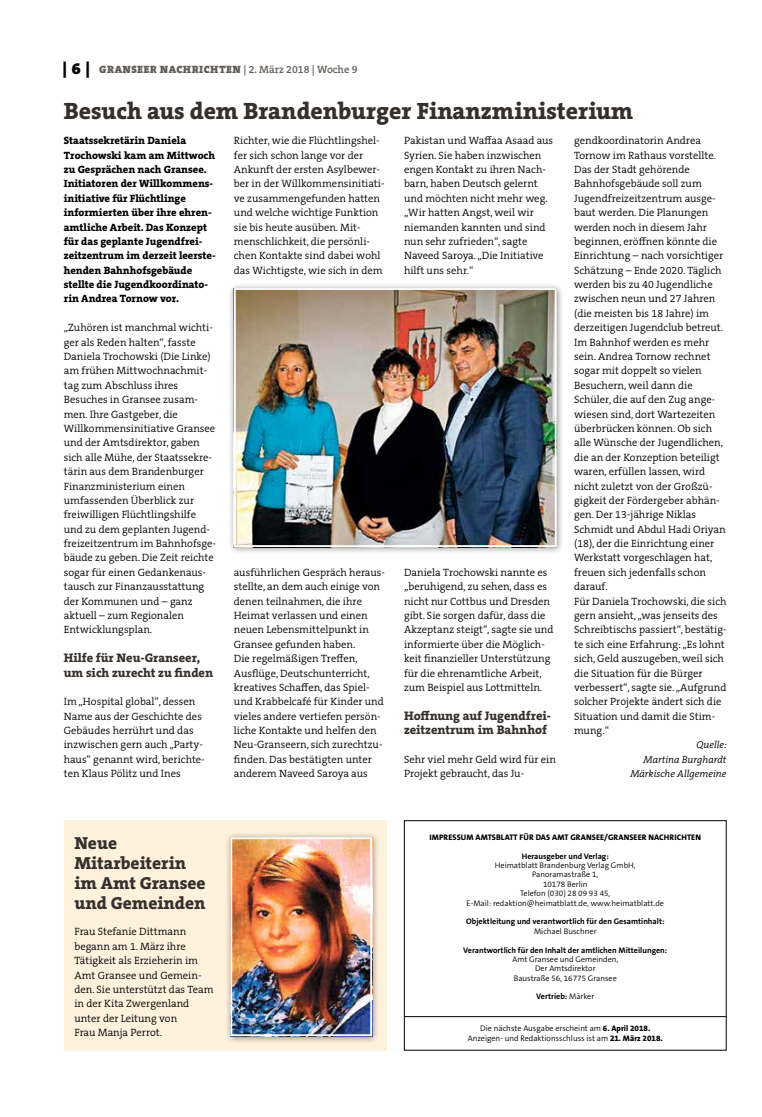
<style>
.page{position:relative;width:762px;height:1117px;background:#fff}
.page>*{position:absolute;margin:0;border:0;box-sizing:border-box;transform-origin:0 0}
.t1{font:800 23.75px "The Serif B W8";color:#36302d}
.t2{font:800 17.5px/20px "The Serif B W8";color:#36302d}
.t3{font:800 12.5px/14.4px "The Serif B W8";color:#36302d}
.t4{font:300 10.62px/14.4px "The Serif B W4";color:#000}
.t5{font:800 10.62px/14.4px "The Serif B W8";color:#000}
.t6{font:900 10.62px "The Serif B W9";letter-spacing:.045em;color:#615c58}
.t7{font:italic 300 10px/14.4px "The Serif B W4";color:#000;text-align:right}
.t8{font:300 8.12px/9.4px "The Sans B W4";color:#000;text-align:center}
.t9{font:700 8.12px "The Sans B W7";color:#000}
.t10{font:800 8.12px "The Sans B W8";letter-spacing:.015em;color:#000}
.s1{font-size:16.25px;color:#000}
.s2{font-family:"The Serif B W6";font-weight:600}
.s3{font-family:"The Sans B W4";font-weight:300}
.s4{font-family:"The Sans B W8";font-weight:800}
</style>
<div class="page">
<div style="left:228px;top:282px;width:337px;height:273px;background:#000;opacity:.45"></div>
<img style="left:237px;top:291px;width:317px;height:253px">
<div style="left:234px;top:288px;width:323px;height:259px;border:2px solid #fff"></div>
<div style="left:64px;top:820px;width:322px;height:230px;background:#fff2dd"></div>
<div style="left:225px;top:831px;width:155px;height:212px;background:#000;opacity:.45"></div>
<img style="left:233px;top:840px;width:136px;height:192px">
<div style="left:230px;top:837px;width:142px;height:198px;border:2px solid #fff"></div>
<hr style="left:405px;top:1016px;width:321px;height:1px;background:#000">
<div style="left:404px;top:820px;width:322px;height:230px;border:1px solid #000"></div>
<p class="t6" style="left:63px;top:63px;width:297px"><span class="s1">| 6 |</span> GRANSEER NACHRICHTEN <span class="s2">| 2. März 2018 | Woche 9</span></p>
<h1 class="t1" style="left:64px;top:95px;width:571px">Besuch aus dem Brandenburger Finanzministerium</h1>
<p class="t5" style="left:64px;top:133px;width:153px">Staatssekretärin Daniela<br>Trochowski kam am Mittwoch zu Gesprächen nach Gransee.<br>Initiatoren der Willkommens&shy;initiative für Flüchtlinge informierten über ihre ehren&shy;amtliche Arbeit. Das Konzept für das geplante Jugendfrei&shy;zeitzentrum im derzeit leerste&shy;henden Bahnhofsgebäude stellte die Jugendkoordinato&shy;rin Andrea Tornow vor.</p>
<p class="t4" style="left:64px;top:320px;width:154px">„Zuhören ist manchmal wichti&shy;ger als Reden halten“, fasste<br>Daniela Trochowski (Die Linke) am frühen Mittwochnachmit&shy;tag zum Abschluss ihres<br>Besuches in Gransee zusam&shy;men. Ihre Gastgeber, die<br>Willkommensinitiative Gransee und der Amtsdirektor, gaben sich alle Mühe, der Staatssekre&shy;tärin aus dem Brandenburger<br>Finanzministerium einen umfassenden Überblick zur freiwilligen Flüchtlingshilfe und zu dem geplanten Jugend&shy;freizeitzentrum im Bahnhofsge&shy;bäude zu geben. Die Zeit reichte sogar für einen Gedankenaus&shy;tausch zur Finanzausstattung der Kommunen und – ganz aktuell – zum Regionalen<br>Entwicklungsplan.</p>
<p class="t3" style="left:64px;top:650px;width:151px">Hilfe für Neu-Granseer, um sich zurecht zu finden</p>
<p class="t4" style="left:64px;top:694px;width:142px">Im „Hospital global“, dessen<br>Name aus der Geschichte des<br>Gebäudes herrührt und das inzwischen gern auch „Party&shy;haus“ genannt wird, berichte&shy;ten Klaus Pölitz und Ines</p>
<p class="t4" style="left:404px;top:133px;width:151px">Pakistan und Waffaa Asaad aus<br>Syrien. Sie haben inzwischen engen Kontakt zu ihren Nach&shy;barn, haben Deutsch gelernt und möchten nicht mehr weg. „Wir hatten Angst, weil wir niemanden kannten und sind nun sehr zufrieden“, sagte<br>Naveed Saroya. „Die Initiative hilft uns sehr.“</p>
<p class="t4" style="left:574px;top:133px;width:154px">gendkoordinatorin Andrea<br>Tornow im Rathaus vorstellte.<br>Das der Stadt gehörende<br>Bahnhofsgebäude soll zum<br>Jugendfreizeitzentrum ausge&shy;baut werden. Die Planungen werden noch in diesem Jahr beginnen, eröffnen könnte die<br>Einrichtung – nach vorsichtiger<br>Schätzung – Ende 2020. Täglich werden bis zu 40 Jugendliche zwischen neun und 27 Jahren (die meisten bis 18 Jahre) im derzeitigen Jugendclub betreut.<br>Im Bahnhof werden es mehr sein. Andrea Tornow rechnet sogar mit doppelt so vielen<br>Besuchern, weil dann die<br>Schüler, die auf den Zug ange&shy;wiesen sind, dort Wartezeiten überbrücken können. Ob sich alle Wünsche der Jugendlichen, die an der Konzeption beteiligt waren, erfüllen lassen, wird nicht zuletzt von der Großzü&shy;gigkeit der Fördergeber abhän&shy;gen. Der 13-jährige Niklas<br>Schmidt und Abdul Hadi Oriyan (18), der die Einrichtung einer<br>Werkstatt vorgeschlagen hat, freuen sich jedenfalls schon darauf.<br>Für Daniela Trochowski, die sich gern ansieht, „was jenseits des<br>Schreibtischs passiert“, bestätig&shy;te sich eine Erfahrung: „Es lohnt sich, Geld auszugeben, weil sich die Situation für die Bürger verbessert“, sagte sie. „Aufgrund solcher Projekte ändert sich die<br>Situation und damit die Stim&shy;mung.“</p>
<p class="t7" style="left:630px;top:737px;width:98px">Quelle:<br>Martina Burghardt<br>Märkische Allgemeine</p>
<p class="t4" style="left:234px;top:133px;width:152px">Richter, wie die Flüchtlingshel&shy;fer sich schon lange vor der<br>Ankunft der ersten Asylbewer&shy;ber in der Willkommensinitiati&shy;ve zusammengefunden hatten und welche wichtige Funktion sie bis heute ausüben. Mit&shy;menschlichkeit, die persönli&shy;chen Kontakte sind dabei wohl das Wichtigste, wie sich in dem</p>
<p class="t4" style="left:234px;top:565px;width:152px">ausführlichen Gespräch heraus&shy;stellte, an dem auch einige von denen teilnahmen, die ihre<br>Heimat verlassen und einen neuen Lebensmittelpunkt in<br>Gransee gefunden haben.<br>Die regelmäßigen Treffen,<br>Ausflüge, Deutschunterricht, kreatives Schaffen, das Spiel&shy;und Krabbelcafé für Kinder und vieles andere vertiefen persön&shy;liche Kontakte und helfen den<br>Neu-Granseern, sich zurechtzu&shy;finden. Das bestätigten unter anderem Naveed Saroya aus</p>
<p class="t4" style="left:404px;top:565px;width:151px">Daniela Trochowski nannte es „beruhigend, zu sehen, dass es nicht nur Cottbus und Dresden gibt. Sie sorgen dafür, dass die<br>Akzeptanz steigt“, sagte sie und informierte über die Möglich&shy;keit finanzieller Unterstützung für die ehrenamtliche Arbeit, zum Beispiel aus Lottmitteln.</p>
<p class="t3" style="left:404px;top:708px;width:149px">Hoffnung auf Jugendfrei&shy;zeitzentrum im Bahnhof</p>
<p class="t4" style="left:404px;top:752px;width:153px">Sehr viel mehr Geld wird für ein<br>Projekt gebraucht, das Ju-</p>
<h2 class="t2" style="left:74px;top:832px;width:133px">Neue<br>Mitarbeiterin im Amt Gransee und Gemeinden</h2>
<p class="t4" style="left:74px;top:924px;width:141px">Frau Stefanie Dittmann begann am 1. März ihre<br>Tätigkeit als Erzieherin im<br>Amt Gransee und Gemein&shy;den. Sie unterstützt das Team in der Kita Zwergenland unter der Leitung von<br>Frau Manja Perrot.</p>
<p class="t10" style="left:429px;top:831px;width:273px">IMPRESSUM AMTSBLATT FÜR DAS AMT GRANSEE/GRANSEER NACHRICHTEN</p>
<p class="t9" style="left:522px;top:850px;width:89px">Herausgeber und Verlag:</p>
<p class="t8" style="left:467px;top:860px;width:199px">Heimatblatt Brandenburg Verlag GmbH,<br>Panoramastraße 1,<br>10178 Berlin<br>Telefon (030) 28 09 93 45,<br>E-Mail: redaktion@heimatblatt.de, www.heimatblatt.de</p>
<p class="t9" style="left:466px;top:916px;width:200px">Objektleitung und verantwortlich für den Gesamtinhalt:</p>
<p class="t8" style="left:534px;top:926px;width:64px">Michael Buschner</p>
<p class="t9" style="left:463px;top:944px;width:206px">Verantwortlich für den Inhalt der amtlichen Mitteilungen:</p>
<p class="t8" style="left:512px;top:954px;width:107px">Amt Gransee und Gemeinden,<br>Der Amtsdirektor<br>Baustraße 56, 16775 Gransee</p>
<p class="t9" style="left:536px;top:991px;width:59px">Vertrieb: <span class="s3">Märker</span></p>
<p class="t8" style="left:468px;top:1023px;width:196px">Die nächste Ausgabe erscheint am <span class="s4">6. April 2018.<br></span>Anzeigen- und Redaktionsschluss ist am <span class="s4">21. März 2018.</span></p>
</div>
